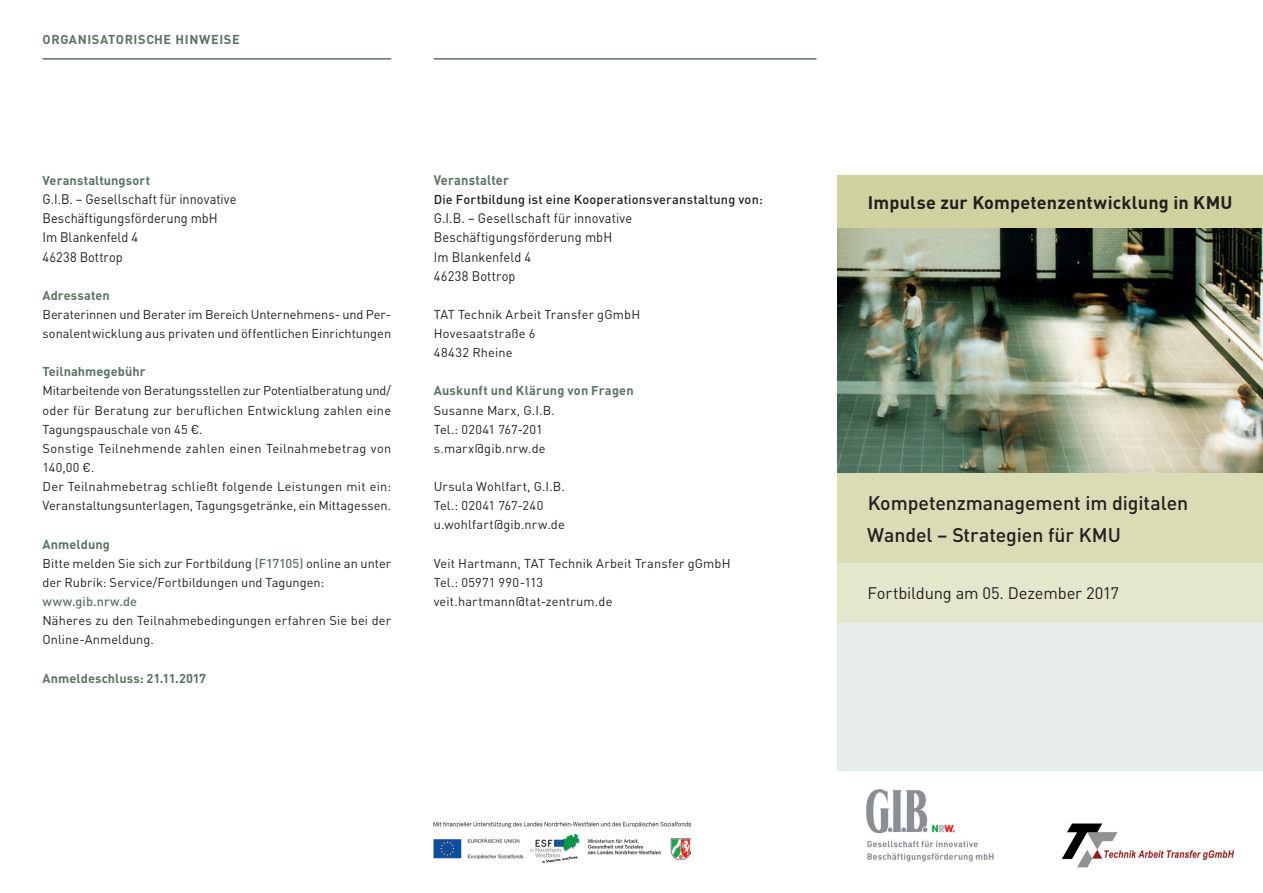
<style>
.page{position:relative;width:1263px;height:893px;background:#fff}
.page>*{position:absolute;margin:0;border:0;box-sizing:border-box;transform-origin:0 0}
._01_Headline_Titel{font:500 19.5px "DIN";letter-spacing:-.005em;color:#231f20}
._01_Headline_Titel-2{font:700 18px "DIN";letter-spacing:.01em;color:#231f20}
._02_Subheadline_Tite{font:16.5px "DIN";letter-spacing:-.01em;color:#231f20}
._04_Fließtext{font:13.65px/19.2px "DIN";letter-spacing:.01em;color:#231f20;scale:.93 1}
._04_Fließtext-2{font:700 13.65px "DIN";letter-spacing:.01em;color:#5a7465;scale:.93 1}
._04_Fließtext-3{font:12.75px/19.2px "DIN";letter-spacing:.01em;color:#231f20}
._03_Zwischenüberschr{font:700 12.75px "DIN";letter-spacing:.01em;color:#5a7465}
._04_Fließtext-4{font:500 12.75px "DIN";letter-spacing:.015em;color:#231f20}
._03_Zwischenüberschr-2{font:700 12.75px "DIN";letter-spacing:.05em;color:#5a7465}
._04_Fließtext-5{font:500 12.75px "DIN";letter-spacing:.005em;color:#5a7465}
.s1{font-weight:500;color:#5a7465}
</style>
<div class="page">
<hr style="left:43px;top:58px;width:348px;height:2px;background:#5a7465">
<hr style="left:434px;top:58px;width:382px;height:2px;background:#5a7465">
<div style="left:838px;top:622px;width:425px;height:149px;background:#e7edeb"></div>
<div style="left:838px;top:562px;width:425px;height:60px;background:#e4e7cc"></div>
<div style="left:838px;top:472px;width:425px;height:91px;background:#dadcb5"></div>
<div style="left:838px;top:175px;width:425px;height:53px;background:#cfd29f"></div>
<img style="left:838px;top:228px;width:425px;height:245px">
<img style="left:866px;top:789px;width:128px;height:73px">
<img style="left:1062px;top:823px;width:171px;height:45px">
<img style="left:434px;top:821px;width:256px;height:41px">
<p class="_03_Zwischenüberschr-2" style="left:43px;top:31px;width:199px">ORGANISATORISCHE HINWEISE</p>
<p class="_03_Zwischenüberschr" style="left:43px;top:172px;width:109px">Veranstaltungsort</p>
<p class="_04_Fließtext" style="left:43px;top:189px;width:210px">G.I.B. – Gesellschaft für innovative</p>
<p class="_04_Fließtext" style="left:43px;top:208px;width:190px">Beschäftigungsförderung mbH</p>
<p class="_04_Fließtext" style="left:43px;top:227px;width:104px">Im Blankenfeld 4</p>
<p class="_04_Fließtext" style="left:43px;top:246px;width:88px">46238 Bottrop</p>
<p class="_03_Zwischenüberschr" style="left:43px;top:287px;width:69px">Adressaten</p>
<p class="_04_Fließtext-3" style="left:43px;top:304px;width:350px">Beraterinnen und Berater im Bereich Unternehmens- und Per&shy;sonalentwicklung aus privaten und öffentlichen Einrichtungen</p>
<p class="_03_Zwischenüberschr" style="left:43px;top:363px;width:104px">Teilnahmegebühr</p>
<p class="_04_Fließtext-3" style="left:43px;top:381px;width:350px;text-align:justify">Mitarbeitende von Beratungsstellen zur Potentialberatung und/ oder für Beratung zur beruflichen Entwicklung zahlen eine Tagungspauschale von 45 €.</p>
<p class="_04_Fließtext-3" style="left:43px;top:438px;width:350px">Sonstige Teilnehmende zahlen einen Teilnahmebetrag von<br>140,00 €.</p>
<p class="_04_Fließtext-3" style="left:43px;top:476px;width:350px">Der Teilnahmebetrag schließt folgende Leistungen mit ein:<br>Veranstaltungsunterlagen, Tagungsgetränke, ein Mittagessen.</p>
<p class="_03_Zwischenüberschr" style="left:43px;top:535px;width:69px">Anmeldung</p>
<p class="_04_Fließtext-3" style="left:43px;top:553px;width:350px">Bitte melden Sie sich zur Fortbildung <span class="s1">(F17105)</span> online an unter der Rubrik: Service/Fortbildungen und Tagungen:</p>
<p class="_04_Fließtext-5" style="left:43px;top:593px;width:96px">www.gib.nrw.de</p>
<p class="_04_Fließtext-3" style="left:43px;top:610px;width:350px">Näheres zu den Teilnahmebedingungen erfahren Sie bei der<br>Online-Anmeldung.</p>
<p class="_03_Zwischenüberschr" style="left:43px;top:669px;width:165px">Anmeldeschluss: 21.11.2017</p>
<p class="_04_Fließtext-2" style="left:434px;top:171px;width:82px">Veranstalter</p>
<p class="_04_Fließtext-4" style="left:434px;top:191px;width:331px">Die Fortbildung ist eine Kooperationsveranstaltung von:</p>
<p class="_04_Fließtext" style="left:434px;top:208px;width:215px">G.I.B. – Gesellschaft für innovative<br>Beschäftigungsförderung mbH</p>
<p class="_04_Fließtext" style="left:434px;top:246px;width:106px">Im Blankenfeld 4</p>
<p class="_04_Fließtext" style="left:434px;top:266px;width:90px">46238 Bottrop</p>
<p class="_04_Fließtext-3" style="left:434px;top:304px;width:208px">TAT Technik Arbeit Transfer gGmbH</p>
<p class="_04_Fließtext-3" style="left:434px;top:323px;width:103px">Hovesaatstraße 6</p>
<p class="_04_Fließtext-3" style="left:434px;top:343px;width:80px">48432 Rheine</p>
<p class="_03_Zwischenüberschr" style="left:434px;top:382px;width:201px">Auskunft und Klärung von Fragen</p>
<p class="_04_Fließtext-3" style="left:434px;top:400px;width:123px">Susanne Marx, G.I.B.</p>
<p class="_04_Fließtext-3" style="left:434px;top:419px;width:111px">Tel.: 02041 767-201</p>
<p class="_04_Fließtext-3" style="left:434px;top:438px;width:113px">s.marx@gib.nrw.de</p>
<p class="_04_Fließtext-3" style="left:434px;top:476px;width:133px">Ursula Wohlfart, G.I.B.</p>
<p class="_04_Fließtext-3" style="left:434px;top:496px;width:111px">Tel.: 02041 767-240</p>
<p class="_04_Fließtext-3" style="left:434px;top:515px;width:133px">u.wohlfart@gib.nrw.de</p>
<p class="_04_Fließtext-3" style="left:434px;top:553px;width:298px">Veit Hartmann, TAT Technik Arbeit Transfer gGmbH</p>
<p class="_04_Fließtext-3" style="left:434px;top:572px;width:111px">Tel.: 05971 990-113</p>
<p class="_04_Fließtext-3" style="left:434px;top:591px;width:180px">veit.hartmann@tat-zentrum.de</p>
<p class="_01_Headline_Titel-2" style="left:868px;top:191px;width:366px">Impulse zur Kompetenzentwicklung in KMU</p>
<p class="_01_Headline_Titel" style="left:868px;top:490px;width:322px">Kompetenzmanagement im digitalen</p>
<p class="_01_Headline_Titel" style="left:867px;top:522px;width:255px">Wandel – Strategien für KMU</p>
<p class="_02_Subheadline_Tite" style="left:867px;top:582px;width:253px">Fortbildung am 05. Dezember 2017</p>
</div>
